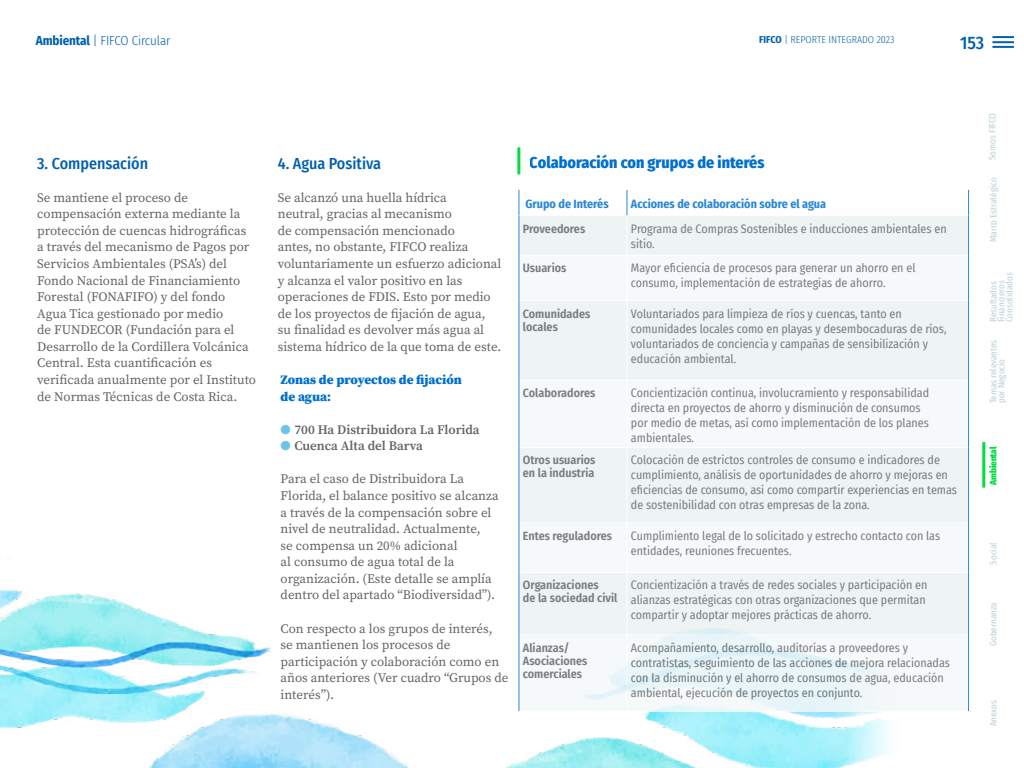
<style>
.page{position:relative;width:1024px;height:768px;background:#fff}
.page>*{position:absolute;margin:0;border:0;box-sizing:border-box;transform-origin:0 0}
.t1{font:500 18px "Fira Sans Condensed";color:#0060ae}
.t2{font:800 16px "Fira Sans Condensed";color:#0070ce}
.t3{font:500 16px "Fira Sans Condensed";color:#0060ae}
.t4{font:13px/16.6px "Source Serif Pro";color:#636466}
.t5{font:600 13px "Source Serif Pro";color:#636466}
.t6{font:900 13px/16.6px "Source Serif Pro";color:#0070ce}
.t7{font:300 13px "Fira Sans Condensed";letter-spacing:-.01em;color:#0060ae}
.t8{font:12px/15px "Fira Sans Condensed";color:#636466}
.t9{font:600 12px/13px "Fira Sans Condensed";color:#636466}
.t10{font:700 12px "Fira Sans Condensed";color:#0070ce}
.t11{font:300 10px "Fira Sans Condensed";color:#0060ae}
.t12{font:9px/8px "Fira Sans Condensed";color:#bccfd6}
.t13{font:900 9px "Fira Sans Condensed";color:#00de42}
.s1{font-weight:700}
.s2{color:#6bc4eb}
</style>
<div class="page">
<img style="left:0;top:542px;width:891px;height:226px">
<hr style="left:992px;top:36px;width:22px;height:2px;background:#0060ae">
<hr style="left:992px;top:41px;width:22px;height:2px;background:#0060ae">
<hr style="left:992px;top:46px;width:22px;height:2px;background:#0060ae">
<hr style="left:982px;top:442px;width:3px;height:46px;background:#00de42">
<div style="left:520px;top:217px;width:448px;height:38px;background:#eef3f4"></div>
<div style="left:520px;top:301px;width:448px;height:410px;background:#eef3f4"></div>
<hr style="left:519px;top:380px;width:108px;height:1px;background:#fff">
<hr style="left:519px;top:447px;width:108px;height:1px;background:#fff">
<hr style="left:519px;top:523px;width:108px;height:1px;background:#fff">
<hr style="left:519px;top:572px;width:108px;height:1px;background:#fff">
<hr style="left:519px;top:635px;width:108px;height:1px;background:#fff">
<hr style="left:519px;top:711px;width:108px;height:1px;background:#fff">
<hr style="left:627px;top:380px;width:341px;height:1px;background:#fff">
<hr style="left:627px;top:447px;width:341px;height:1px;background:#fff">
<hr style="left:627px;top:523px;width:341px;height:1px;background:#fff">
<hr style="left:627px;top:572px;width:341px;height:1px;background:#fff">
<hr style="left:627px;top:635px;width:341px;height:1px;background:#fff">
<hr style="left:627px;top:711px;width:342px;height:1px;background:#fff">
<svg style="left:519px;top:190px;width:450px;height:26px"></svg>
<hr style="left:968px;top:216px;width:1px;height:39px;background:#0070ce">
<hr style="left:968px;top:255px;width:1px;height:46px;background:#0070ce">
<hr style="left:968px;top:301px;width:1px;height:79px;background:#0070ce">
<hr style="left:968px;top:380px;width:1px;height:68px;background:#0070ce">
<hr style="left:968px;top:448px;width:1px;height:75px;background:#0070ce">
<hr style="left:968px;top:523px;width:1px;height:50px;background:#0070ce">
<hr style="left:968px;top:573px;width:1px;height:62px;background:#0070ce">
<hr style="left:968px;top:635px;width:1px;height:76px;background:#0070ce">
<hr style="left:519px;top:216px;width:1px;height:39px;background:#0070ce">
<hr style="left:519px;top:255px;width:1px;height:46px;background:#0070ce">
<hr style="left:519px;top:301px;width:1px;height:79px;background:#0070ce">
<hr style="left:519px;top:380px;width:1px;height:68px;background:#0070ce">
<hr style="left:519px;top:448px;width:1px;height:75px;background:#0070ce">
<hr style="left:519px;top:523px;width:1px;height:50px;background:#0070ce">
<hr style="left:519px;top:573px;width:1px;height:62px;background:#0070ce">
<hr style="left:519px;top:635px;width:1px;height:76px;background:#0070ce">
<hr style="left:627px;top:216px;width:1px;height:39px;background:#fff">
<hr style="left:627px;top:301px;width:1px;height:79px;background:#fff">
<hr style="left:627px;top:380px;width:1px;height:68px;background:#fff">
<hr style="left:627px;top:448px;width:1px;height:75px;background:#fff">
<hr style="left:627px;top:523px;width:1px;height:50px;background:#fff">
<hr style="left:627px;top:573px;width:1px;height:62px;background:#fff">
<hr style="left:627px;top:635px;width:1px;height:76px;background:#fff">
<hr style="left:517px;top:147px;width:3px;height:27px;background:#00de42">
<p class="t7" style="left:36px;top:31px;width:136px"><span class="s1">Ambiental</span> | FIFCO Circular</p>
<p class="t11" style="left:759px;top:33px;width:137px"><span class="s1">FIFCO</span> | REPORTE INTEGRADO 2023</p>
<h1 class="t1" style="left:960px;top:28px;width:26px">153</h1>
<h2 class="t3" style="left:37px;top:150px;width:113px">3. Compensación</h2>
<p class="t4" style="left:37px;top:189px;width:220px">Se mantiene el proceso de compensación externa mediante la protección de cuencas hidrográficas a través del mecanismo de Pagos por Servicios Ambientales (PSA’s) del Fondo Nacional de Financiamiento Forestal (FONAFIFO) y del fondo Agua Tica gestionado por medio<br>de FUNDECOR (Fundación para el Desarrollo de la Cordillera Volcánica Central. Esta cuantificación es verificada anualmente por el Instituto de Normas Técnicas de Costa Rica.</p>
<h2 class="t3" style="left:278px;top:150px;width:105px">4. Agua Positiva</h2>
<p class="t4" style="left:278px;top:189px;width:225px">Se alcanzó una huella hídrica<br>neutral, gracias al mecanismo<br>de compensación mencionado<br>antes, no obstante, FIFCO realiza voluntariamente un esfuerzo adicional y alcanza el valor positivo en las operaciones de FDIS. Esto por medio de los proyectos de fijación de agua, su finalidad es devolver más agua al sistema hídrico de la que toma de este.</p>
<p class="t6" style="left:281px;top:371px;width:183px">Zonas de proyectos de fijación de agua:</p>
<p class="t5" style="left:281px;top:421px;width:201px"><span class="s2">●</span> 700 Ha Distribuidora La Florida</p>
<p class="t5" style="left:281px;top:437px;width:144px"><span class="s2">●</span> Cuenca Alta del Barva</p>
<p class="t4" style="left:281px;top:471px;width:220px">Para el caso de Distribuidora La Florida, el balance positivo se alcanza a través de la compensación sobre el nivel de neutralidad. Actualmente,<br>se compensa un 20% adicional<br>al consumo de agua total de la organización. (Este detalle se amplía dentro del apartado “Biodiversidad”).</p>
<p class="t4" style="left:281px;top:620px;width:229px">Con respecto a los grupos de interés,<br>se mantienen los procesos de participación y colaboración como en años anteriores (Ver cuadro “Grupos de interés”).</p>
<h2 class="t2" style="left:530px;top:149px;width:236px">Colaboración con grupos de interés</h2>
<p class="t10" style="left:525px;top:194px;width:85px">Grupo de Interés</p>
<p class="t10" style="left:631px;top:194px;width:197px">Acciones de colaboración sobre el agua</p>
<p class="t9" style="left:523px;top:221px;width:64px">Proveedores</p>
<p class="t8" style="left:631px;top:221px;width:317px">Programa de Compras Sostenibles e inducciones ambientales en sitio.</p>
<p class="t9" style="left:523px;top:261px;width:45px">Usuarios</p>
<p class="t8" style="left:631px;top:260px;width:286px">Mayor eficiencia de procesos para generar un ahorro en el consumo, implementación de estrategias de ahorro.</p>
<p class="t9" style="left:523px;top:306px;width:69px">Comunidades locales</p>
<p class="t8" style="left:631px;top:306px;width:317px">Voluntariados para limpieza de ríos y cuencas, tanto en comunidades locales como en playas y desembocaduras de ríos, voluntariados de conciencia y campañas de sensibilización y educación ambiental.</p>
<p class="t9" style="left:523px;top:386px;width:74px">Colaboradores</p>
<p class="t8" style="left:631px;top:385px;width:300px">Concientización continua, involucramiento y responsabilidad directa en proyectos de ahorro y disminución de consumos por medio de metas, así como implementación de los planes ambientales.</p>
<p class="t9" style="left:523px;top:453px;width:74px">Otros usuarios en la industria</p>
<p class="t8" style="left:631px;top:452px;width:328px">Colocación de estrictos controles de consumo e indicadores de cumplimiento, análisis de oportunidades de ahorro y mejoras en eficiencias de consumo, así como compartir experiencias en temas de sostenibilidad con otras empresas de la zona.</p>
<p class="t9" style="left:523px;top:529px;width:91px">Entes reguladores</p>
<p class="t8" style="left:631px;top:528px;width:311px">Cumplimiento legal de lo solicitado y estrecho contacto con las entidades, reuniones frecuentes.</p>
<p class="t9" style="left:523px;top:578px;width:96px">Organizaciones<br>de la sociedad civil</p>
<p class="t8" style="left:631px;top:577px;width:298px">Concientización a través de redes sociales y participación en alianzas estratégicas con otras organizaciones que permitan compartir y adoptar mejores prácticas de ahorro.</p>
<p class="t9" style="left:523px;top:640px;width:66px">Alianzas/<br>Asociaciones comerciales</p>
<p class="t8" style="left:631px;top:640px;width:321px">Acompañamiento, desarrollo, auditorías a proveedores y contratistas, seguimiento de las acciones de mejora relacionadas con la disminución y el ahorro de consumos de agua, educación ambiental, ejecución de proyectos en conjunto.</p>
<p class="t12" style="left:988px;top:160px;width:48px;rotate:-90deg">Somos FIFCO</p>
<p class="t12" style="left:989px;top:242px;width:66px;rotate:-90deg">Marco Estratégico</p>
<p class="t12" style="left:989px;top:322px;width:51px;rotate:-90deg">Resultados<br>Financieros<br>Consolidados</p>
<p class="t12" style="left:989px;top:403px;width:65px;rotate:-90deg">Temas relevantes por Negocio</p>
<p class="t13" style="left:985px;top:485px;width:40px;rotate:-90deg">Ambiental</p>
<p class="t12" style="left:989px;top:565px;width:24px;rotate:-90deg">Social</p>
<p class="t12" style="left:989px;top:646px;width:46px;rotate:-90deg">Gobernanza</p>
<p class="t12" style="left:989px;top:726px;width:28px;rotate:-90deg">Anexos</p>
</div>
